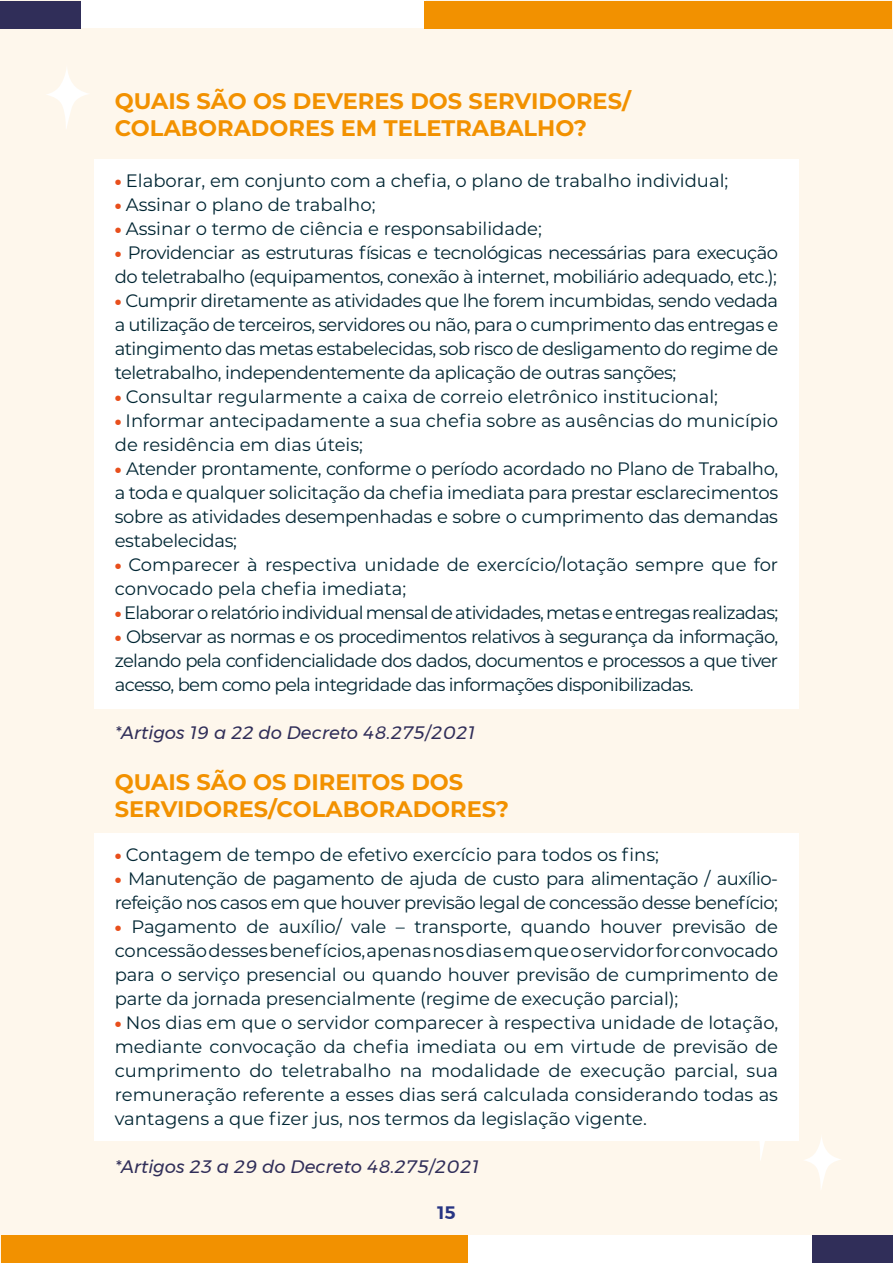
<style>
.page{position:relative;width:893px;height:1263px;background:#fff}
.page>*{position:absolute;margin:0;border:0;box-sizing:border-box;transform-origin:0 0}
.t1{font:700 22.5px/27px "Montserrat";color:#f29100}
.t2{font:18px/24px "Montserrat";letter-spacing:-.02em;color:#002633;text-align:justify}
.t3{font:18px/24px "Montserrat";color:#002633}
.t4{font:18px "Montserrat";letter-spacing:-.04em;color:#002633}
.t5{font:italic 18px "Montserrat";color:#302e59}
.t6{font:600 18px "Montserrat";color:#283583}
.s1{font-weight:900;font-size:16.5px;color:#e84f1c}
</style>
<div class="page">
<div style="left:0;top:0;width:892px;height:1263px;background:#fef7ec"></div>
<div style="left:1px;top:1235px;width:467px;height:28px;background:#f29100"></div>
<div style="left:468px;top:1235px;width:345px;height:28px;background:#fff"></div>
<div style="left:81px;top:0;width:345px;height:28px;background:#fff"></div>
<div style="left:424px;top:1px;width:468px;height:27px;background:#f29100"></div>
<div style="left:812px;top:1235px;width:80px;height:28px;background:#302e59"></div>
<div style="left:1px;top:1px;width:80px;height:27px;background:#302e59"></div>
<svg style="left:759px;top:1141px;width:6px;height:19px"></svg>
<svg style="left:805px;top:1137px;width:36px;height:51px"></svg>
<svg style="left:47px;top:69px;width:41px;height:59px"></svg>
<div style="left:94px;top:159px;width:705px;height:550px;background:#fff"></div>
<div style="left:94px;top:833px;width:705px;height:308px;background:#fff"></div>
<p class="t1" style="left:115px;top:86px;width:518px">QUAIS SÃO OS DEVERES DOS SERVIDORES/<br>COLABORADORES EM TELETRABALHO?</p>
<p class="t3" style="left:115px;top:168px;width:615px"><span class="s1">•</span> Elaborar, em conjunto com a chefia, o plano de trabalho individual;</p>
<p class="t3" style="left:115px;top:192px;width:262px"><span class="s1">•</span> Assinar o plano de trabalho;</p>
<p class="t3" style="left:115px;top:216px;width:429px"><span class="s1">•</span> Assinar o termo de ciência e responsabilidade;</p>
<p class="t2" style="left:115px;top:240px;width:665px"><span class="s1">•</span> Providenciar as estruturas físicas e tecnológicas necessárias para execução do teletrabalho (equipamentos, conexão à internet, mobiliário adequado, etc.);</p>
<p class="t2" style="left:115px;top:288px;width:665px"><span class="s1">•</span> Cumprir diretamente as atividades que lhe forem incumbidas, sendo vedada a utilização de terceiros, servidores ou não, para o cumprimento das entregas e atingimento das metas estabelecidas, sob risco de desligamento do regime de teletrabalho, independentemente da aplicação de outras sanções;</p>
<p class="t3" style="left:115px;top:384px;width:605px"><span class="s1">•</span> Consultar regularmente a caixa de correio eletrônico institucional;</p>
<p class="t3" style="left:115px;top:408px;width:665px"><span class="s1">•</span> Informar antecipadamente a sua chefia sobre as ausências do município de residência em dias úteis;</p>
<p class="t2" style="left:115px;top:456px;width:665px"><span class="s1">•</span> Atender prontamente, conforme o período acordado no Plano de Trabalho, a toda e qualquer solicitação da chefia imediata para prestar esclarecimentos sobre as atividades desempenhadas e sobre o cumprimento das demandas estabelecidas;</p>
<p class="t3" style="left:115px;top:552px;width:665px"><span class="s1">•</span> Comparecer à respectiva unidade de exercício/lotação sempre que for convocado pela chefia imediata;</p>
<p class="t4" style="left:115px;top:600px;width:665px"><span class="s1">•</span> Elaborar o relatório individual mensal de atividades, metas e entregas realizadas;</p>
<p class="t2" style="left:115px;top:624px;width:665px"><span class="s1">•</span> Observar as normas e os procedimentos relativos à segurança da informação, zelando pela confidencialidade dos dados, documentos e processos a que tiver acesso, bem como pela integridade das informações disponibilizadas.</p>
<p class="t5" style="left:115px;top:719px;width:362px">*Artigos 19 a 22 do Decreto 48.275/2021</p>
<p class="t1" style="left:115px;top:767px;width:396px">QUAIS SÃO OS DIREITOS DOS<br>SERVIDORES/COLABORADORES?</p>
<p class="t3" style="left:115px;top:841px;width:546px"><span class="s1">•</span> Contagem de tempo de efetivo exercício para todos os fins;</p>
<p class="t2" style="left:115px;top:865px;width:665px"><span class="s1">•</span> Manutenção de pagamento de ajuda de custo para alimentação / auxílio&shy;refeição nos casos em que houver previsão legal de concessão desse benefício;</p>
<p class="t2" style="left:115px;top:913px;width:665px"><span class="s1">•</span> Pagamento de auxílio/ vale – transporte, quando houver previsão de concessão desses benefícios, apenas nos dias em que o servidor for convocado para o serviço presencial ou quando houver previsão de cumprimento de parte da jornada presencialmente (regime de execução parcial);</p>
<p class="t2" style="left:115px;top:1009px;width:665px"><span class="s1">•</span> Nos dias em que o servidor comparecer à respectiva unidade de lotação, mediante convocação da chefia imediata ou em virtude de previsão de cumprimento do teletrabalho na modalidade de execução parcial, sua remuneração referente a esses dias será calculada considerando todas as vantagens a que fizer jus, nos termos da legislação vigente.</p>
<p class="t5" style="left:115px;top:1152px;width:366px">*Artigos 23 a 29 do Decreto 48.275/2021</p>
<p class="t6" style="left:437px;top:1198px;width:20px">15</p>
</div>
